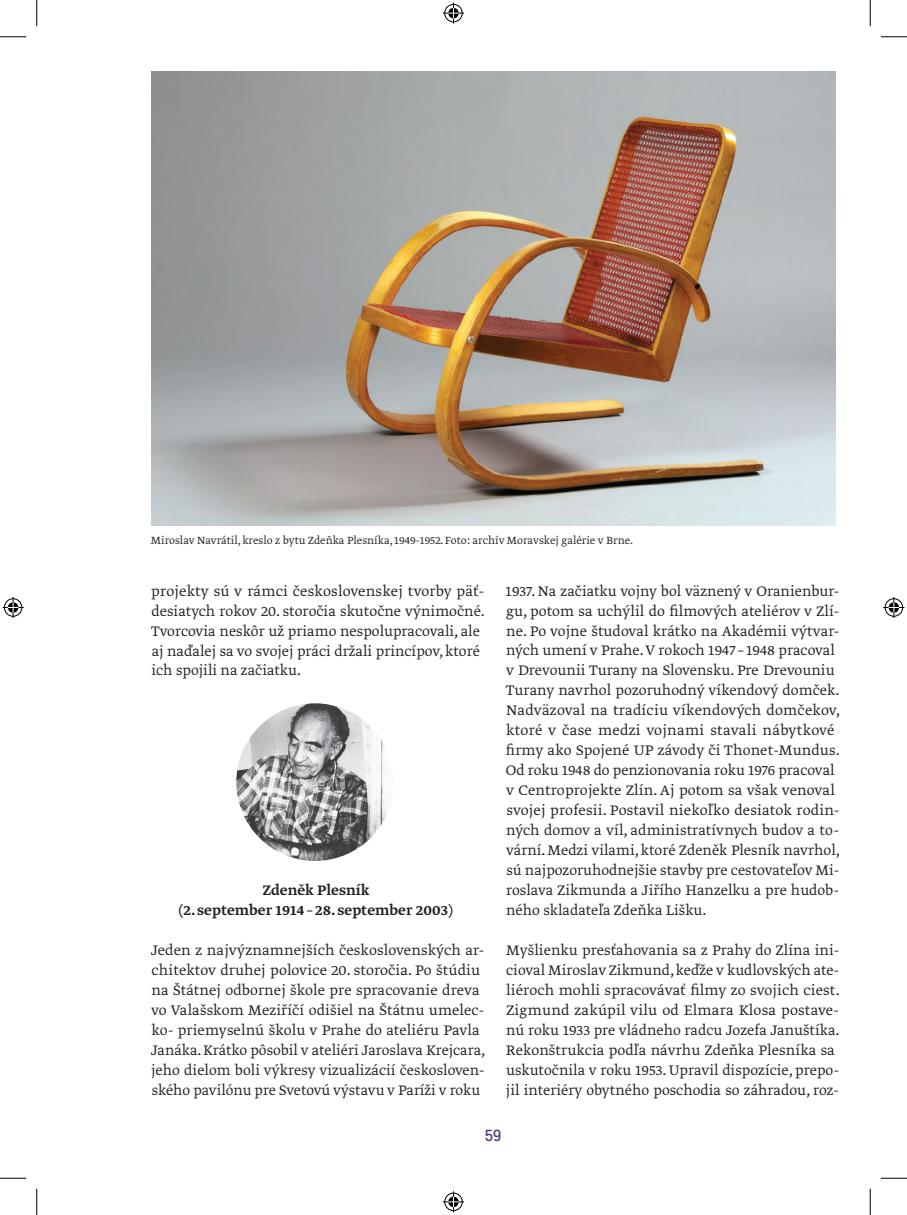
<style>
.page{position:relative;width:907px;height:1215px;background:#fff}
.page>*{position:absolute;margin:0;border:0;box-sizing:border-box;transform-origin:0 0}
.t1{font:16.28px/19.9px "Greta Text Pro Light Min";color:#231f20}
.t2{font:16.28px/19.9px "Greta Text Pro Medium Min";color:#231f20;text-align:center}
.t3{font:16.28px "Platform";color:#563c78}
.t4{font:12.25px "Greta Text Pro Light Min";color:#231f20}
</style>
<div class="page">
<img style="left:236px;top:703px;width:158px;height:158px;border-radius:79px">
<img style="left:151px;top:71px;width:684px;height:454px">
<svg style="left:0;top:36px;width:26px;height:1px"></svg>
<svg style="left:881px;top:36px;width:26px;height:1px"></svg>
<svg style="left:0;top:1177px;width:26px;height:1px"></svg>
<svg style="left:881px;top:1177px;width:26px;height:1px"></svg>
<svg style="left:36px;top:0;width:1px;height:26px"></svg>
<svg style="left:36px;top:1188px;width:1px;height:26px"></svg>
<svg style="left:870px;top:0;width:1px;height:26px"></svg>
<svg style="left:870px;top:1188px;width:1px;height:26px"></svg>
<svg style="left:443px;top:3px;width:21px;height:21px"></svg>
<svg style="left:443px;top:1191px;width:21px;height:21px"></svg>
<svg style="left:3px;top:597px;width:21px;height:21px"></svg>
<svg style="left:883px;top:597px;width:21px;height:21px"></svg>
<p class="t4" style="left:151px;top:532px;width:484px">Miroslav Navrátil, kreslo z bytu Zdeňka Plesníka, 1949-1952. Foto: archív Moravskej galérie v Brne.</p>
<p class="t1" style="left:151px;top:581px;width:335px">projekty sú v rámci československej tvorby päť&shy;desiatych rokov 20. storočia skutočne výnimočné.<br>Tvorcovia neskôr už priamo nespolupracovali, ale aj naďalej sa vo svojej práci držali princípov, ktoré ich spojili na začiatku.</p>
<p class="t2" style="left:179px;top:880px;width:276px">Zdeněk Plesník<br>(2. september 1914 – 28. september 2003)</p>
<p class="t1" style="left:151px;top:940px;width:336px">Jeden z najvýznamnejších československých ar&shy;chitektov druhej polovice 20. storočia. Po štúdiu na Štátnej odbornej škole pre spracovanie dreva vo Valašskom Meziříčí odišiel na Štátnu umelec&shy;ko- priemyselnú školu v Prahe do ateliéru Pavla Janáka. Krátko pôsobil v ateliéri Jaroslava Krejcara, jeho dielom boli výkresy vizualizácií českosloven&shy;ského pavilónu pre Svetovú výstavu v Paríži v roku</p>
<p class="t1" style="left:506px;top:581px;width:336px">1937. Na začiatku vojny bol väznený v Oranienbur&shy;gu, potom sa uchýlil do filmových ateliérov v Zlí&shy;ne. Po vojne študoval krátko na Akadémii výtvar&shy;ných umení v Prahe. V rokoch 1947 – 1948 pracoval v Drevounii Turany na Slovensku. Pre Drevouniu Turany navrhol pozoruhodný víkendový domček.<br>Nadväzoval na tradíciu víkendových domčekov, ktoré v čase medzi vojnami stavali nábytkové firmy ako Spojené UP závody či Thonet-Mundus.<br>Od roku 1948 do penzionovania roku 1976 pracoval v Centroprojekte Zlín. Aj potom sa však venoval svojej profesii. Postavil niekoľko desiatok rodin&shy;ných domov a víl, administratívnych budov a to&shy;vární. Medzi vilami, ktoré Zdeněk Plesník navrhol, sú najpozoruhodnejšie stavby pre cestovateľov Mi&shy;roslava Zikmunda a Jiřího Hanzelku a pre hudob&shy;ného skladateľa Zdeňka Lišku.</p>
<p class="t1" style="left:506px;top:940px;width:335px">Myšlienku presťahovania sa z Prahy do Zlína ini&shy;cioval Miroslav Zikmund, keďže v kudlovských ate&shy;liéroch mohli spracovávať filmy zo svojich ciest.<br>Zigmund zakúpil vilu od Elmara Klosa postave&shy;nú roku 1933 pre vládneho radcu Jozefa Januštíka.<br>Rekonštrukcia podľa návrhu Zdeňka Plesníka sa uskutočnila v roku 1953. Upravil dispozície, prepo&shy;jil interiéry obytného poschodia so záhradou, roz-</p>
<p class="t3" style="left:485px;top:1123px;width:18px">59</p>
</div>
